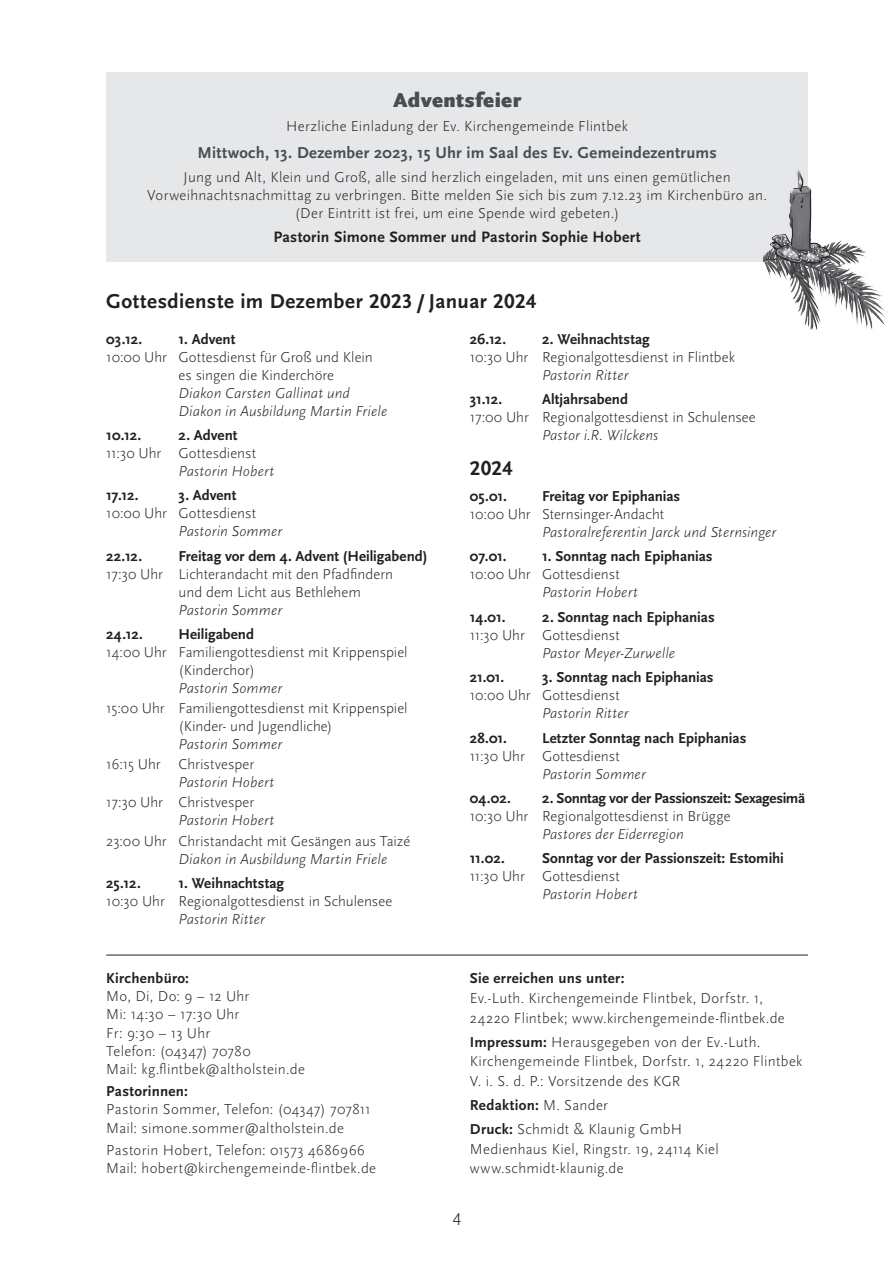
<style>
.page{position:relative;width:893px;height:1263px;background:#fff}
.page>*{position:absolute;margin:0;border:0;box-sizing:border-box;transform-origin:0 0}
.t1{font:700 21px "Scala Sans Pro";letter-spacing:.02em;color:#231f20}
.t2{font:900 21px "Scala Sans Pro";letter-spacing:.02em;color:#4b4c4d}
.t3{font:300 18px "Scala Sans Pro";color:#231f20}
.t4{font:700 16.5px "Scala Sans Pro";letter-spacing:.015em;color:#4b4c4d}
.t5{font:700 15.75px "Scala Sans Pro";letter-spacing:.02em;color:#231f20}
.t6{font:300 15px/18px "Scala Sans Pro";letter-spacing:.01em;color:#231f20}
.t7{font:700 15px "Scala Sans Pro";letter-spacing:-.005em;color:#231f20}
.t8{font:italic 300 15px/18px "Scala Sans Pro";color:#231f20}
.t9{font:700 15px "Scala Sans Pro";letter-spacing:.02em;color:#231f20}
.s1{font-weight:700}
</style>
<div class="page">
<hr style="left:106px;top:955px;width:702px;height:1px;background:#231f20">
<div style="left:106px;top:73px;width:702px;height:189px;background:#e6e7e9"></div>
<img style="left:762px;top:170px;width:125px;height:160px">
<h1 class="t2" style="left:393px;top:88px;width:129px">Adventsfeier</h1>
<p class="t6" style="left:286px;top:118px;width:343px">Herzliche Einladung der Ev. Kirchengemeinde Flintbek</p>
<p class="t4" style="left:197px;top:143px;width:521px">Mittwoch, 13. Dezember 2023, 15 Uhr im Saal des Ev. Gemeindezentrums</p>
<p class="t6" style="left:147px;top:168px;width:621px;text-align:center">Jung und Alt, Klein und Groß, alle sind herzlich eingeladen, mit uns einen gemütlichen<br>Vorweihnachtsnachmittag zu verbringen. Bitte melden Sie sich bis zum 7.12.23 im Kirchenbüro an. (Der Eintritt ist frei, um eine Spende wird gebeten.)</p>
<p class="t5" style="left:273px;top:228px;width:369px">Pastorin Simone Sommer und Pastorin Sophie Hobert</p>
<h1 class="t1" style="left:106px;top:290px;width:431px">Gottesdienste im Dezember 2023 / Januar 2024</h1>
<p class="t7" style="left:106px;top:330px;width:37px">03.12.</p>
<p class="t7" style="left:179px;top:330px;width:58px">1. Advent</p>
<p class="t6" style="left:179px;top:348px;width:196px;text-indent:-72px">10:00 Uhr Gottesdienst für Groß und Klein es singen die Kinderchöre</p>
<p class="t8" style="left:179px;top:384px;width:210px">Diakon Carsten Gallinat und<br>Diakon in Ausbildung Martin Friele</p>
<p class="t7" style="left:106px;top:426px;width:36px">10.12.</p>
<p class="t7" style="left:179px;top:426px;width:60px">2. Advent</p>
<p class="t6" style="left:106px;top:444px;width:151px">11:30 Uhr Gottesdienst</p>
<p class="t8" style="left:179px;top:462px;width:97px">Pastorin Hobert</p>
<p class="t7" style="left:106px;top:487px;width:34px">17.12.</p>
<p class="t7" style="left:179px;top:487px;width:59px">3. Advent</p>
<p class="t6" style="left:106px;top:504px;width:151px">10:00 Uhr Gottesdienst</p>
<p class="t8" style="left:179px;top:522px;width:105px">Pastorin Sommer</p>
<p class="t7" style="left:106px;top:547px;width:37px">22.12.</p>
<p class="t7" style="left:179px;top:547px;width:250px">Freitag vor dem 4. Advent (Heiligabend)</p>
<p class="t6" style="left:179px;top:565px;width:216px;text-indent:-72px">17:30 Uhr Lichterandacht mit den Pfadfindern und dem Licht aus Bethlehem</p>
<p class="t8" style="left:179px;top:601px;width:105px">Pastorin Sommer</p>
<p class="t7" style="left:106px;top:625px;width:38px">24.12.</p>
<p class="t7" style="left:179px;top:625px;width:77px">Heiligabend</p>
<p class="t6" style="left:179px;top:643px;width:231px;text-indent:-72px">14:00 Uhr Familiengottesdienst mit Krippenspiel (Kinderchor)</p>
<p class="t8" style="left:179px;top:679px;width:105px">Pastorin Sommer</p>
<p class="t6" style="left:106px;top:699px;width:303px;text-align:center">15:00 Uhr Familiengottesdienst mit Krippenspiel (Kinder- und Jugendliche)</p>
<p class="t8" style="left:179px;top:735px;width:105px">Pastorin Sommer</p>
<p class="t6" style="left:106px;top:755px;width:149px">16:15 Uhr Christvesper</p>
<p class="t8" style="left:179px;top:773px;width:97px">Pastorin Hobert</p>
<p class="t6" style="left:106px;top:794px;width:150px">17:30 Uhr Christvesper</p>
<p class="t8" style="left:179px;top:812px;width:97px">Pastorin Hobert</p>
<p class="t6" style="left:106px;top:832px;width:305px">23:00 Uhr Christandacht mit Gesängen aus Taizé</p>
<p class="t8" style="left:179px;top:850px;width:210px">Diakon in Ausbildung Martin Friele</p>
<p class="t7" style="left:106px;top:874px;width:36px">25.12.</p>
<p class="t7" style="left:179px;top:874px;width:107px">1. Weihnachtstag</p>
<p class="t6" style="left:106px;top:892px;width:287px">10:30 Uhr Regionalgottesdienst in Schulensee</p>
<p class="t8" style="left:179px;top:910px;width:88px">Pastorin Ritter</p>
<p class="t7" style="left:470px;top:330px;width:38px">26.12.</p>
<p class="t7" style="left:542px;top:330px;width:109px">2. Weihnachtstag</p>
<p class="t6" style="left:470px;top:348px;width:267px">10:30 Uhr Regionalgottesdienst in Flintbek</p>
<p class="t8" style="left:542px;top:366px;width:88px">Pastorin Ritter</p>
<p class="t7" style="left:470px;top:390px;width:34px">31.12.</p>
<p class="t7" style="left:542px;top:390px;width:87px">Altjahrsabend</p>
<p class="t6" style="left:470px;top:408px;width:287px">17:00 Uhr Regionalgottesdienst in Schulensee</p>
<p class="t8" style="left:542px;top:426px;width:118px">Pastor i.R. Wilckens</p>
<h1 class="t1" style="left:470px;top:456px;width:44px">2024</h1>
<p class="t7" style="left:470px;top:487px;width:39px">05.01.</p>
<p class="t7" style="left:542px;top:487px;width:140px">Freitag vor Epiphanias</p>
<p class="t6" style="left:470px;top:505px;width:196px">10:00 Uhr Sternsinger-Andacht</p>
<p class="t8" style="left:542px;top:523px;width:236px">Pastoralreferentin Jarck und Sternsinger</p>
<p class="t7" style="left:470px;top:548px;width:38px">07.01.</p>
<p class="t7" style="left:542px;top:548px;width:172px">1. Sonntag nach Epiphanias</p>
<p class="t6" style="left:470px;top:566px;width:151px">10:00 Uhr Gottesdienst</p>
<p class="t8" style="left:542px;top:584px;width:97px">Pastorin Hobert</p>
<p class="t7" style="left:470px;top:608px;width:37px">14.01.</p>
<p class="t7" style="left:542px;top:608px;width:174px">2. Sonntag nach Epiphanias</p>
<p class="t6" style="left:470px;top:626px;width:151px">11:30 Uhr Gottesdienst</p>
<p class="t8" style="left:542px;top:644px;width:135px">Pastor Meyer-Zurwelle</p>
<p class="t7" style="left:470px;top:669px;width:36px">21.01.</p>
<p class="t7" style="left:542px;top:669px;width:173px">3. Sonntag nach Epiphanias</p>
<p class="t6" style="left:470px;top:686px;width:151px">10:00 Uhr Gottesdienst</p>
<p class="t8" style="left:542px;top:704px;width:88px">Pastorin Ritter</p>
<p class="t7" style="left:470px;top:729px;width:39px">28.01.</p>
<p class="t7" style="left:542px;top:729px;width:206px">Letzter Sonntag nach Epiphanias</p>
<p class="t6" style="left:470px;top:747px;width:151px">11:30 Uhr Gottesdienst</p>
<p class="t8" style="left:542px;top:765px;width:105px">Pastorin Sommer</p>
<p class="t7" style="left:470px;top:789px;width:43px">04.02.</p>
<p class="t7" style="left:542px;top:789px;width:265px">2. Sonntag vor der Passionszeit: Sexagesimä</p>
<p class="t6" style="left:470px;top:807px;width:262px">10:30 Uhr Regionalgottesdienst in Brügge</p>
<p class="t8" style="left:542px;top:825px;width:143px">Pastores der Eiderregion</p>
<p class="t7" style="left:470px;top:850px;width:37px">11.02.</p>
<p class="t7" style="left:542px;top:850px;width:243px">Sonntag vor der Passionszeit: Estomihi</p>
<p class="t6" style="left:470px;top:867px;width:151px">11:30 Uhr Gottesdienst</p>
<p class="t8" style="left:542px;top:885px;width:97px">Pastorin Hobert</p>
<p class="t9" style="left:106px;top:970px;width:84px">Kirchenbüro:</p>
<p class="t6" style="left:106px;top:987px;width:200px">Mo, Di, Do: 9 – 12 Uhr<br>Mi: 14:30 – 17:30 Uhr<br>Fr: 9:30 – 13 Uhr<br>Telefon: (04347) 70780<br>Mail: kg.flintbek@altholstein.de</p>
<p class="t9" style="left:106px;top:1083px;width:83px">Pastorinnen:</p>
<p class="t6" style="left:106px;top:1100px;width:266px">Pastorin Sommer, Telefon: (04347) 707811<br>Mail: simone.sommer@altholstein.de</p>
<p class="t6" style="left:106px;top:1141px;width:271px">Pastorin Hobert, Telefon: 01573 4686966<br>Mail: hobert@kirchengemeinde-flintbek.de</p>
<p class="t9" style="left:470px;top:970px;width:156px">Sie erreichen uns unter:</p>
<p class="t6" style="left:470px;top:988px;width:316px;line-height:19.6px">Ev.-Luth. Kirchengemeinde Flintbek, Dorfstr. 1,<br>24220 Flintbek; www.kirchengemeinde-flintbek.de</p>
<p class="t6" style="left:470px;top:1032px;width:334px;line-height:19.8px"><span class="s1">Impressum:</span> Herausgegeben von der Ev.-Luth.<br>Kirchengemeinde Flintbek, Dorfstr. 1, 24220 Flintbek<br>V. i. S. d. P.: Vorsitzende des KGR</p>
<p class="t6" style="left:470px;top:1093px;width:214px;line-height:24px"><span class="s1">Redaktion:</span> M. Sander<br><span class="s1">Druck:</span> Schmidt &amp; Klaunig GmbH</p>
<p class="t6" style="left:470px;top:1139px;width:250px;line-height:19.8px">Medienhaus Kiel, Ringstr. 19, 24114 Kiel www.schmidt-klaunig.de</p>
<p class="t3" style="left:453px;top:1209px;width:10px">4</p>
</div>
